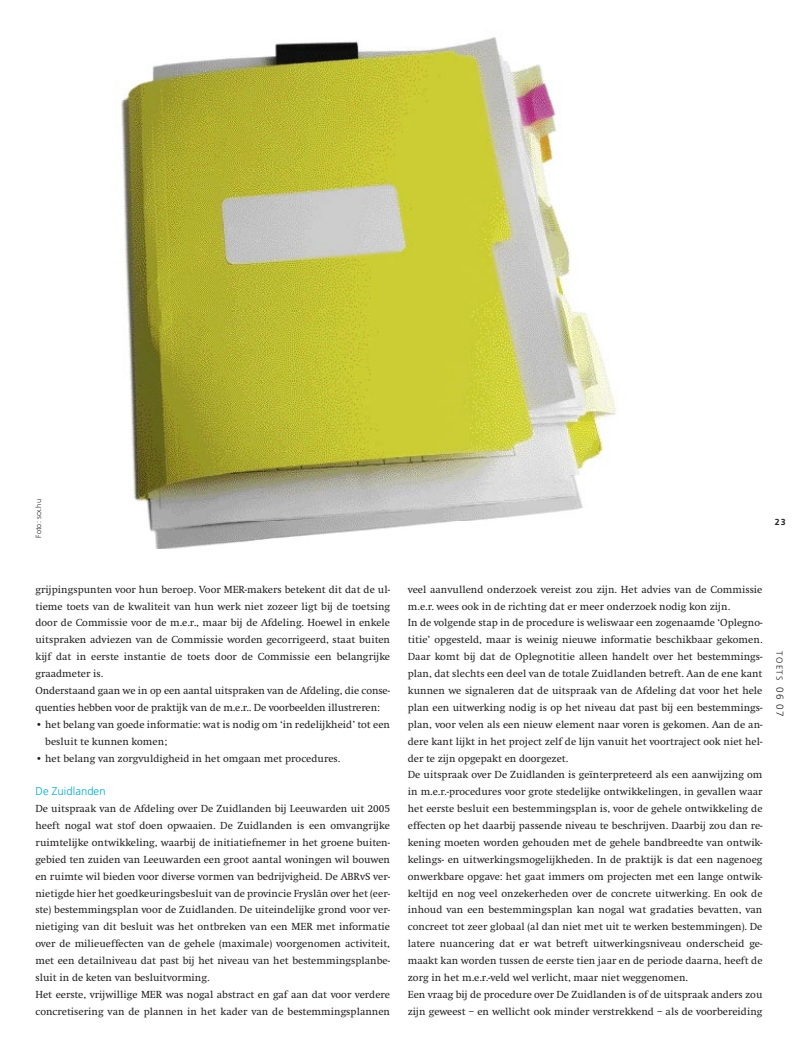
<style>
.page{position:relative;width:798px;height:1053px;background:#fff}
.page>*{position:absolute;margin:0;border:0;box-sizing:border-box;transform-origin:0 0}
._21_subkop{font:300 11.25px "Frutiger";letter-spacing:.005em;color:#00abcd}
.Standaard{font:10.62px/16.9px "Swift";color:#231f20}
.t1{font:300 8.75px "Frutiger";letter-spacing:.14em;color:#231f20}
.t2{font:700 8.75px "Frutiger";color:#231f20}
._06_bijschrift{font:300 7.5px "Frutiger";color:#231f20}
.s1{font-size:10px}
</style>
<div class="page">
<img style="left:121px;top:37px;width:495px;height:512px">
<p class="_06_bijschrift" style="left:34px;top:539px;width:42px;rotate:-90deg">Foto: scx.hu</p>
<p class="t2" style="left:774px;top:517px;width:12px">23</p>
<p class="Standaard" style="left:35px;top:581px;width:356px;text-align:justify">grijpingspunten voor hun beroep. Voor MER-makers betekent dit dat de ul&shy;tieme toets van de kwaliteit van hun werk niet zozeer ligt bij de toetsing door de Commissie voor de m.e.r., maar bij de Afdeling. Hoewel in enkele uitspraken adviezen van de Commissie worden gecorrigeerd, staat buiten kijf dat in eerste instantie de toets door de Commissie een belangrijke graadmeter is.</p>
<p class="Standaard" style="left:35px;top:682px;width:356px">Onderstaand gaan we in op een aantal uitspraken van de Afdeling, die conse&shy;quenties hebben voor de praktijk van de m.e.r.. De voorbeelden illustreren:</p>
<p class="Standaard" style="left:45px;top:716px;width:346px;text-indent:-10px">• het belang van goede informatie: wat is nodig om ‘in redelijkheid’ tot een besluit te kunnen komen;</p>
<p class="Standaard" style="left:35px;top:749px;width:306px">• het belang van zorgvuldigheid in het omgaan met procedures.</p>
<p class="_21_subkop" style="left:35px;top:785px;width:72px">De Zuidlanden</p>
<p class="Standaard" style="left:35px;top:800px;width:356px;text-align:justify">De uitspraak van de Afdeling over De Zuidlanden bij Leeuwarden uit 2005 heeft nogal wat stof doen opwaaien. De Zuidlanden is een omvangrijke ruimtelijke ontwikkeling, waarbij de initiatiefnemer in het groene buiten&shy;gebied ten zuiden van Leeuwarden een groot aantal woningen wil bouwen en ruimte wil bieden voor diverse vormen van bedrijvigheid. De ABRvS ver&shy;nietigde hier het goedkeuringsbesluit van de provincie Fryslân over het (eer&shy;ste) bestemmingsplan voor de Zuidlanden. De uiteindelijke grond voor ver&shy;nietiging van dit besluit was het ontbreken van een MER met informatie over de milieueffecten van de gehele (maximale) voorgenomen activiteit, met een detailniveau dat past bij het niveau van het bestemmingsplanbe&shy;sluit in de keten van besluitvorming.</p>
<p class="Standaard" style="left:35px;top:986px;width:356px">Het eerste, vrijwillige MER was nogal abstract en gaf aan dat voor verdere concretisering van de plannen in het kader van de bestemmingsplannen</p>
<p class="Standaard" style="left:407px;top:581px;width:356px">veel aanvullend onderzoek vereist zou zijn. Het advies van de Commissie m.e.r. wees ook in de richting dat er meer onderzoek nodig kon zijn.</p>
<p class="Standaard" style="left:407px;top:614px;width:356px;text-align:justify">In de volgende stap in de procedure is weliswaar een zogenaamde ‘Oplegno&shy;titie’ opgesteld, maar is weinig nieuwe informatie beschikbaar gekomen.<br>Daar komt bij dat de Oplegnotitie alleen handelt over het bestemmings&shy;plan, dat slechts een deel van de totale Zuidlanden betreft. Aan de ene kant kunnen we signaleren dat de uitspraak van de Afdeling dat voor het hele plan een uitwerking nodig is op het niveau dat past bij een bestemmings&shy;plan, voor velen als een nieuw element naar voren is gekomen. Aan de an&shy;dere kant lijkt in het project zelf de lijn vanuit het voortraject ook niet hel&shy;der te zijn opgepakt en doorgezet.</p>
<p class="Standaard" style="left:407px;top:766px;width:356px;text-align:justify">De uitspraak over De Zuidlanden is geïnterpreteerd als een aanwijzing om in m.e.r.-procedures voor grote stedelijke ontwikkelingen, in gevallen waar het eerste besluit een bestemmingsplan is, voor de gehele ontwikkeling de effecten op het daarbij passende niveau te beschrijven. Daarbij zou dan re&shy;kening moeten worden gehouden met de gehele bandbreedte van ontwik&shy;kelings- en uitwerkingsmogelijkheden. In de praktijk is dat een nagenoeg onwerkbare opgave: het gaat immers om projecten met een lange ontwik&shy;keltijd en nog veel onzekerheden over de concrete uitwerking. En ook de inhoud van een bestemmingsplan kan nogal wat gradaties bevatten, van concreet tot zeer globaal (al dan niet met uit te werken bestemmingen). De latere nuancering dat er wat betreft uitwerkingsniveau onderscheid ge&shy;maakt kan worden tussen de eerste tien jaar en de periode daarna, heeft de zorg in het m.e.r.-veld wel verlicht, maar niet weggenomen.</p>
<p class="Standaard" style="left:407px;top:986px;width:356px">Een vraag bij de procedure over De Zuidlanden is of de uitspraak anders zou zijn geweest – en wellicht ook minder verstrekkend – als de voorbereiding</p>
<p class="t1" style="left:784px;top:651px;width:67px;rotate:90deg">TOETS <span class="s1">06 07</span></p>
</div>
